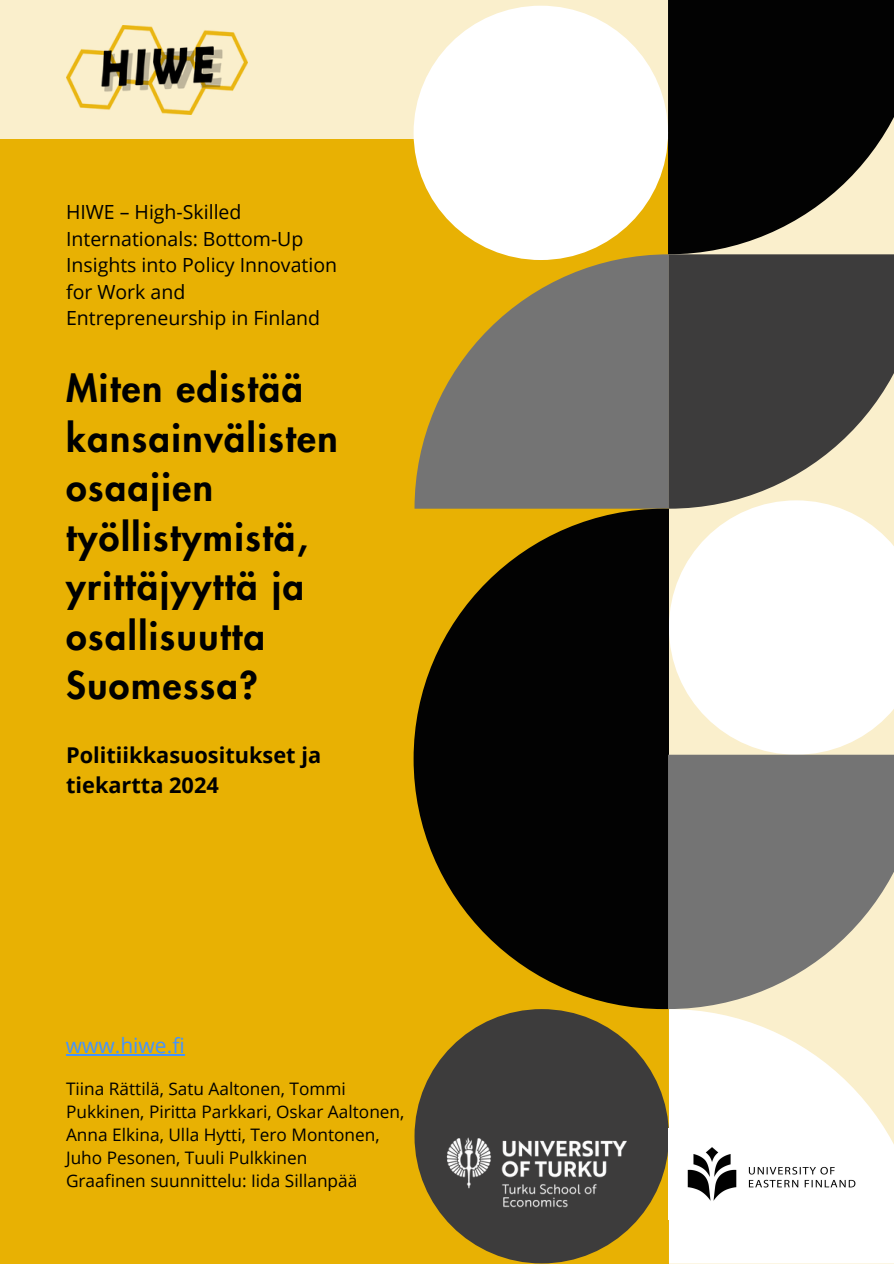
<style>
.page{position:relative;width:894px;height:1264px;background:#fff}
.page>*{position:absolute;margin:0;border:0;box-sizing:border-box;transform-origin:0 0}
.t1{font:800 37.5px/49.5px "Futura LT Pro";letter-spacing:.04em;color:#000}
.t2{font:700 21.75px/30.3px "Open Sans";color:#000}
.t3{font:21px "Open Sans";color:#4393ff}
.t4{font:19.5px/26.4px "Open Sans";color:#000}
.t5{font:17.25px/23.1px "Open Sans";color:#000}
</style>
<div class="page">
<div style="left:0;top:0;width:893px;height:1263px;background:#e8b103"></div>
<div style="left:0;top:0;width:853px;height:139px;background:#faefcc"></div>
<svg style="left:667px;top:0;width:226px;height:254px;background:#292721"></svg>
<div style="left:413px;top:6px;width:254px;height:254px;background:#fff;border-radius:50%"></div>
<svg style="left:414px;top:254px;width:254px;height:254px;fill:#747474"></svg>
<svg style="left:668px;top:254px;width:225px;height:246px;background:#55534e"></svg>
<svg style="left:668px;top:500px;width:225px;height:254px;background:#fbfaf4"></svg>
<svg style="left:413px;top:508px;width:255px;height:501px;fill:#020202"></svg>
<svg style="left:667px;top:754px;width:226px;height:255px;background:#878580"></svg>
<div style="left:414px;top:1009px;width:254px;height:254px;background:#3d3c3c;border-radius:50%"></div>
<svg style="left:668px;top:1009px;width:225px;height:254px;background:#fdf9ed"></svg>
<img style="left:668px;top:1128px;width:210px;height:91px">
<img style="left:432px;top:1137px;width:195px;height:75px">
<img style="left:66px;top:25px;width:181px;height:89px">
<hr style="left:66px;top:1054px;width:119px;height:1px;background:#4393ff">
<p class="t4" style="left:66px;top:199px;width:272px">HIWE – High-Skilled<br>Internationals: Bottom-Up<br>Insights into Policy Innovation for Work and<br>Entrepreneurship in Finland</p>
<p class="t1" style="left:66px;top:365px;width:273px">Miten edistää kansainvälisten osaajien työllistymistä, yrittäjyyttä ja osallisuutta<br>Suomessa?</p>
<p class="t2" style="left:66px;top:739px;width:256px">Politiikkasuositukset ja tiekartta 2024</p>
<p class="t3" style="left:66px;top:1030px;width:120px">www.hiwe.fi</p>
<p class="t5" style="left:66px;top:1076px;width:340px">Tiina Rättilä, Satu Aaltonen, Tommi Pukkinen, Piritta Parkkari, Oskar Aaltonen, Anna Elkina, Ulla Hytti, Tero Montonen, Juho Pesonen, Tuuli Pulkkinen</p>
<h4 class="t5" style="left:66px;top:1169px;width:293px">Graafinen suunnittelu: Iida Sillanpää</h4>
</div>
